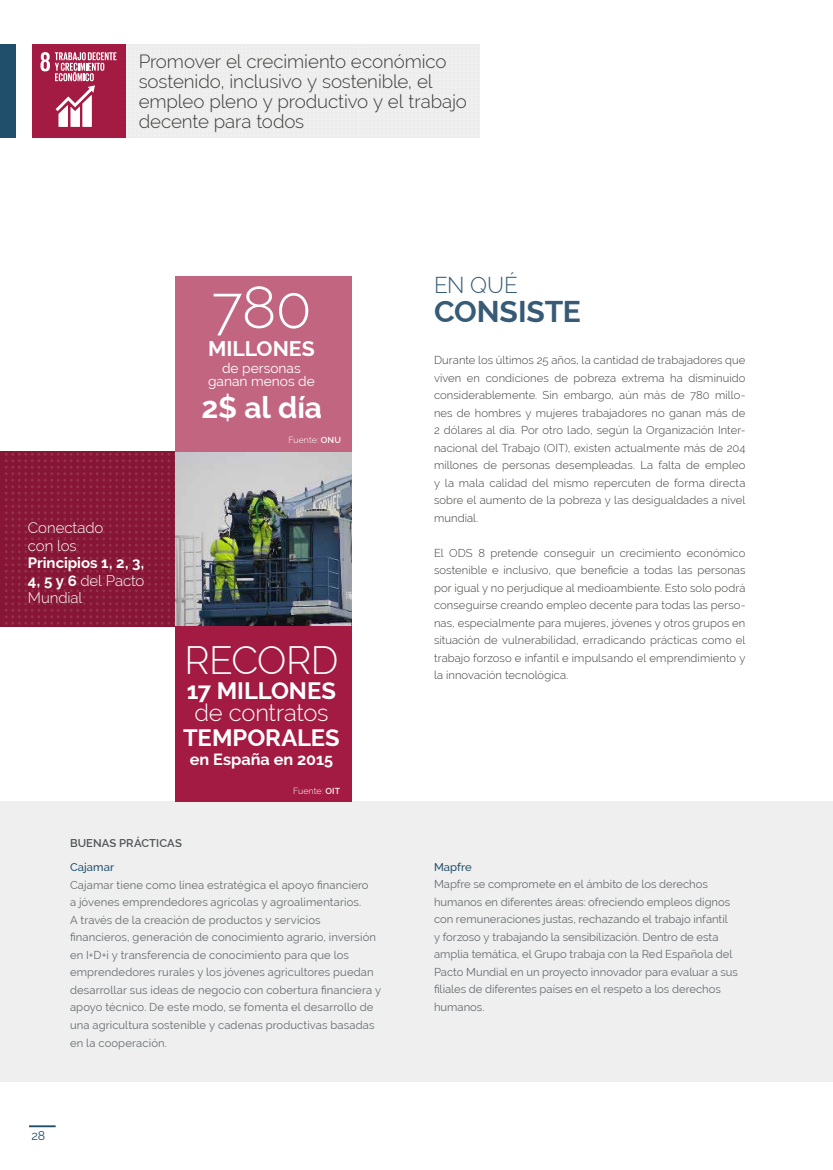
<style>
.page{position:relative;width:833px;height:1170px;background:#fff}
.page>*{position:absolute;margin:0;border:0;box-sizing:border-box;transform-origin:0 0}
.t1{font:300 58.75px "Raleway";color:#fff}
.t2{font:300 38.75px "Raleway";letter-spacing:-.01em;color:#fff}
.t3{font:700 30px "Raleway";color:#375b76}
.t4{font:700 30px "Raleway";color:#fff}
.t5{font:700 23.75px "Raleway";color:#fff}
.t6{font:300 23.75px "Raleway";letter-spacing:-.015em;color:#fff}
.t7{font:300 22.5px "Raleway";color:#375b76}
.t8{font:700 21.25px "Raleway";color:#fff}
.t9{font:300 18.75px/20px "Raleway";letter-spacing:-.005em;color:#3c3c3b}
.t10{font:700 16.25px "Raleway";color:#fff}
.t11{font:700 15px/17.5px "Raleway";letter-spacing:-.005em;color:#fff;text-align:justify}
.t12{font:300 15px/17.5px "Raleway";letter-spacing:-.005em;color:#fff}
.t13{font:13.75px/13.8px "Raleway";color:#fff;text-align:center}
.t14{font:12.5px "Raleway";color:#204f6b}
.t15{font:300 11.25px/17.5px "Raleway";letter-spacing:.005em;color:#3c3c3b;text-align:justify}
.t16{font:11.25px/17.5px "Raleway";letter-spacing:.005em;color:#676c6e}
.t17{font:600 11.25px "Raleway";letter-spacing:.01em;color:#4f5253}
.t18{font:500 11.25px "Raleway";letter-spacing:.01em;color:#204f6b}
.t19{font:300 8.75px "Raleway";letter-spacing:.01em;color:#fff}
.s1{font-weight:300}
.s2{font-weight:600}
</style>
<div class="page">
<div style="left:0;top:44px;width:16px;height:94px;background:#204f6b"></div>
<hr style="left:29px;top:1125px;width:27px;height:2px;background:#204f6b">
<div style="left:125px;top:44px;width:354px;height:94px;background:#ededed"></div>
<div style="left:0;top:451px;width:175px;height:175px;background:#871636"></div>
<svg style="left:5px;top:453px;width:170px;height:172px"></svg>
<div style="left:0;top:801px;width:833px;height:280px;background:#efefef"></div>
<img style="left:175px;top:451px;width:177px;height:175px">
<div style="left:175px;top:626px;width:177px;height:175px;background:#a31a42"></div>
<div style="left:175px;top:276px;width:177px;height:175px;background:#c26581"></div>
<div style="left:32px;top:44px;width:93px;height:94px;background:#a31a42"></div>
<svg style="left:40px;top:52px;width:76px;height:75px"></svg>
<h3 class="t9" style="left:139px;top:51px;width:330px">Promover el crecimiento económico sostenido, inclusivo y sostenible, el empleo pleno y productivo y el trabajo decente para todos</h3>
<h1 class="t1" style="left:211px;top:273px;width:102px">780</h1>
<h3 class="t8" style="left:208px;top:336px;width:108px">MILLONES</h3>
<p class="t13" style="left:208px;top:361px;width:108px">de personas ganan menos de</p>
<h3 class="t4" style="left:201px;top:390px;width:122px">2$ al día</h3>
<h3 class="t12" style="left:28px;top:519px;width:77px">Conectado con los</h3>
<h3 class="t11" style="left:28px;top:554px;width:118px">Principios 1, 2, 3, 4, 5 y 6 <span class="s1">del Pacto Mundial</span></h3>
<p class="t19" style="left:288px;top:435px;width:54px">Fuente: <span class="s2">ONU</span></p>
<h2 class="t2" style="left:184px;top:637px;width:156px">RECORD</h2>
<h3 class="t5" style="left:187px;top:676px;width:150px">17 MILLONES</h3>
<h3 class="t6" style="left:194px;top:698px;width:136px">de contratos</h3>
<h3 class="t5" style="left:183px;top:724px;width:158px">TEMPORALES</h3>
<h3 class="t10" style="left:190px;top:749px;width:145px">en España en 2015</h3>
<p class="t19" style="left:293px;top:785px;width:49px">Fuente: <span class="s2">OIT</span></p>
<p class="t17" style="left:70px;top:836px;width:113px">BUENAS PRÁCTICAS</p>
<p class="t18" style="left:70px;top:860px;width:46px">Cajamar</p>
<p class="t16" style="left:70px;top:876px;width:313px">Cajamar tiene como línea estratégica el apoyo financiero<br>a jóvenes emprendedores agrícolas y agroalimentarios.<br>A través de la creación de productos y servicios financieros, generación de conocimiento agrario, inversión en I+D+i y transferencia de conocimiento para que los emprendedores rurales y los jóvenes agricultores puedan desarrollar sus ideas de negocio con cobertura financiera y apoyo técnico. De este modo, se fomenta el desarrollo de una agricultura sostenible y cadenas productivas basadas en la cooperación.</p>
<p class="t14" style="left:31px;top:1128px;width:15px">28</p>
<h3 class="t7" style="left:434px;top:272px;width:85px">EN QUÉ</h3>
<h3 class="t3" style="left:434px;top:294px;width:148px">CONSISTE</h3>
<p class="t15" style="left:434px;top:351px;width:313px">Durante los últimos 25 años, la cantidad de trabajadores que viven en condiciones de pobreza extrema ha disminuido considerablemente. Sin embargo, aún más de 780 millo&shy;nes de hombres y mujeres trabajadores no ganan más de 2 dólares al día. Por otro lado, según la Organización Inter&shy;nacional del Trabajo (OIT), existen actualmente más de 204 millones de personas desempleadas. La falta de empleo y la mala calidad del mismo repercuten de forma directa sobre el aumento de la pobreza y las desigualdades a nivel mundial.</p>
<p class="t15" style="left:434px;top:544px;width:313px">El ODS 8 pretende conseguir un crecimiento económico sostenible e inclusivo, que beneficie a todas las personas por igual y no perjudique al medioambiente. Esto solo podrá conseguirse creando empleo decente para todas las perso&shy;nas, especialmente para mujeres, jóvenes y otros grupos en situación de vulnerabilidad, erradicando prácticas como el trabajo forzoso e infantil e impulsando el emprendimiento y la innovación tecnológica.</p>
<p class="t18" style="left:434px;top:860px;width:39px">Mapfre</p>
<p class="t16" style="left:434px;top:875px;width:305px">Mapfre se compromete en el ámbito de los derechos humanos en diferentes áreas: ofreciendo empleos dignos con remuneraciones justas, rechazando el trabajo infantil<br>y forzoso y trabajando la sensibilización. Dentro de esta amplia temática, el Grupo trabaja con la Red Española del Pacto Mundial en un proyecto innovador para evaluar a sus filiales de diferentes países en el respeto a los derechos humanos.</p>
</div>
